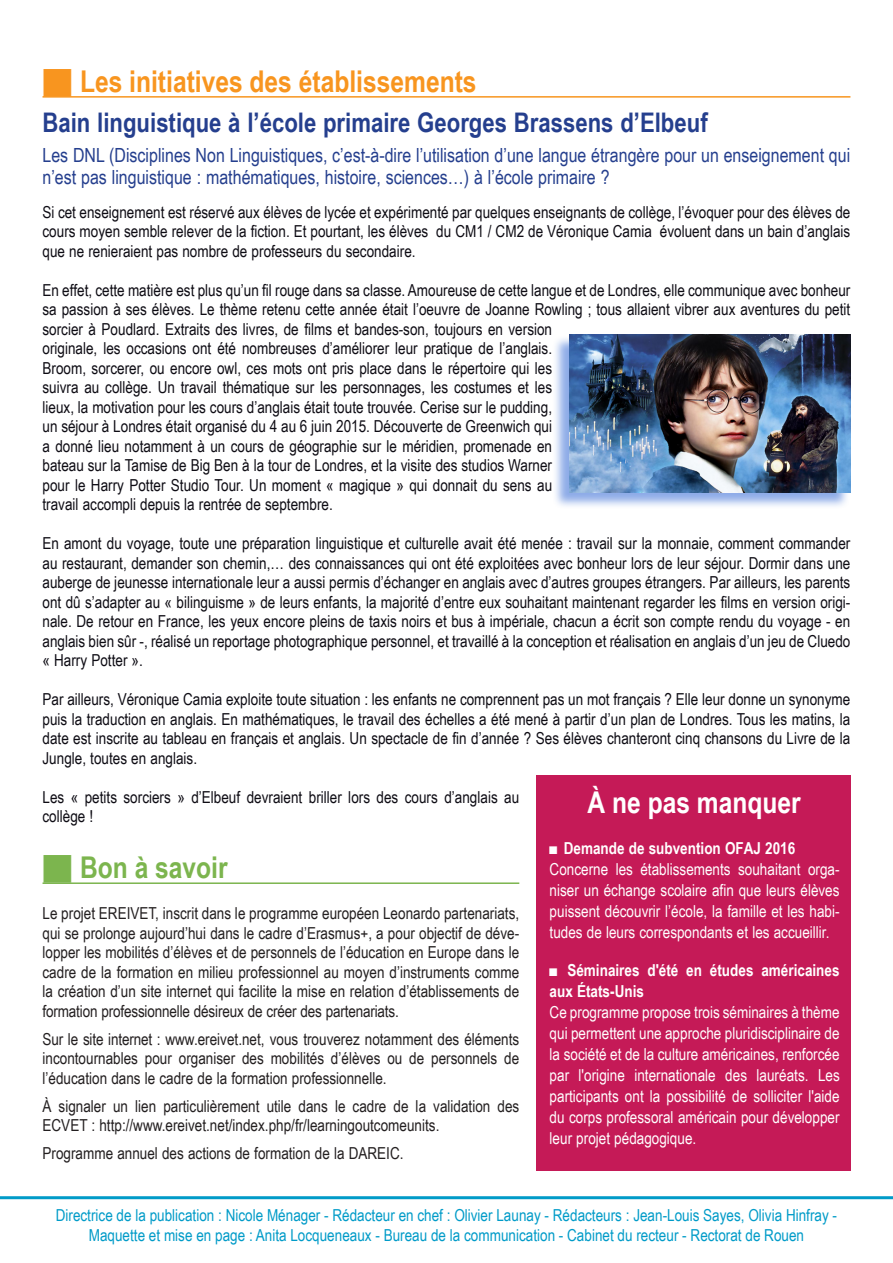
<style>
.page{position:relative;width:893px;height:1263px;background:#fff}
.page>*{position:absolute;margin:0;border:0;box-sizing:border-box;transform-origin:0 0}
.Actualités{font:700 30px "Arial Narrow";color:#f8951f}
.t1{font:700 30px "Arial Narrow";color:#fff}
.bon_à_savoir{font:700 30px "Arial Narrow";color:#7cb54e}
.gd_titre_bleu{font:700 27px "Arial Narrow";color:#253f8e}
.intro{font:19.5px/22.5px "Arial Narrow";color:#253f8e}
.texte{font:16.5px/19.5px "Arial Narrow";color:#0e0c14;text-align:justify}
.texte-2{font:16.5px/19.5px "Arial Narrow";color:#231f20;text-align:justify}
.texte-3{font:16.5px/21px "Arial Narrow";color:#fff;text-align:justify}
.t2{font:16.5px/19.8px "Arial Narrow";color:#009bc8;text-align:center}
.texte-4{font:700 16.5px/21px "Arial Narrow";color:#fff}
.s1{font-weight:400}
</style>
<div class="page">
<hr style="left:43px;top:96px;width:807px;height:2px;background:#f8951f">
<hr style="left:43px;top:882px;width:476px;height:2px;background:#7cb54e">
<hr style="left:0;top:1196px;width:893px;height:3px;background:#009bc8">
<div style="left:552px;top:335px;width:297px;height:174px;background:#3268d5;opacity:.55"></div>
<img style="left:569px;top:335px;width:281px;height:158px">
<div style="left:536px;top:775px;width:314px;height:395px;background:#c51a57"></div>
<p class="Actualités" style="left:43px;top:59px;width:436px">■ Les initiatives des établissements</p>
<p class="gd_titre_bleu" style="left:43px;top:102px;width:667px">Bain linguistique à l’école primaire Georges Brassens d’Elbeuf</p>
<p class="intro" style="left:43px;top:143px;width:809px">Les DNL (Disciplines Non Linguistiques, c’est-à-dire l’utilisation d’une langue étrangère pour un enseignement qui n’est pas linguistique : mathématiques, histoire, sciences…) à l’école primaire ?</p>
<p class="texte" style="left:43px;top:202px;width:809px">Si cet enseignement est réservé aux élèves de lycée et expérimenté par quelques enseignants de collège, l’évoquer pour des élèves de cours moyen semble relever de la fiction. Et pourtant, les élèves du CM1 / CM2 de Véronique Camia évoluent dans un bain d’anglais que ne renieraient pas nombre de professeurs du secondaire.</p>
<p class="texte" style="left:43px;top:280px;width:809px;text-align:left">En effet, cette matière est plus qu’un fil rouge dans sa classe. Amoureuse de cette langue et de Londres, elle communique avec bonheur sa passion à ses élèves. Le thème retenu cette année était l’oeuvre de Joanne Rowling ; tous allaient vibrer aux aventures du petit sorcier à Poudlard. Extraits des livres, de films et bandes-son, toujours en version<br>originale, les occasions ont été nombreuses d’améliorer leur pratique de l’anglais.<br>Broom, sorcerer, ou encore owl, ces mots ont pris place dans le répertoire qui les<br>suivra au collège. Un travail thématique sur les personnages, les costumes et les<br>lieux, la motivation pour les cours d’anglais était toute trouvée. Cerise sur le pudding,<br>un séjour à Londres était organisé du 4 au 6 juin 2015. Découverte de Greenwich qui<br>a donné lieu notamment à un cours de géographie sur le méridien, promenade en<br>bateau sur la Tamise de Big Ben à la tour de Londres, et la visite des studios Warner<br>pour le Harry Potter Studio Tour. Un moment « magique » qui donnait du sens au<br>travail accompli depuis la rentrée de septembre.</p>
<p class="texte" style="left:43px;top:533px;width:809px">En amont du voyage, toute une préparation linguistique et culturelle avait été menée : travail sur la monnaie, comment commander au restaurant, demander son chemin,… des connaissances qui ont été exploitées avec bonheur lors de leur séjour. Dormir dans une auberge de jeunesse internationale leur a aussi permis d’échanger en anglais avec d’autres groupes étrangers. Par ailleurs, les parents ont dû s’adapter au « bilinguisme » de leurs enfants, la majorité d’entre eux souhaitant maintenant regarder les films en version origi&shy;nale. De retour en France, les yeux encore pleins de taxis noirs et bus à impériale, chacun a écrit son compte rendu du voyage - en anglais bien sûr -, réalisé un reportage photographique personnel, et travaillé à la conception et réalisation en anglais d’un jeu de Cluedo « Harry Potter ».</p>
<p class="texte" style="left:43px;top:689px;width:809px">Par ailleurs, Véronique Camia exploite toute situation : les enfants ne comprennent pas un mot français ? Elle leur donne un synonyme puis la traduction en anglais. En mathématiques, le travail des échelles a été mené à partir d’un plan de Londres. Tous les matins, la date est inscrite au tableau en français et anglais. Un spectacle de fin d’année ? Ses élèves chanteront cinq chansons du Livre de la Jungle, toutes en anglais.</p>
<p class="texte" style="left:43px;top:787px;width:478px">Les « petits sorciers » d’Elbeuf devraient briller lors des cours d’anglais au collège !</p>
<p class="t1" style="left:588px;top:779px;width:215px">À ne pas manquer</p>
<p class="texte-4" style="left:550px;top:837px;width:247px"><span class="s1">■</span> Demande de subvention OFAJ 2016</p>
<p class="texte-3" style="left:550px;top:858px;width:291px">Concerne les établissements souhaitant orga&shy;niser un échange scolaire afin que leurs élèves puissent découvrir l’école, la famille et les habi&shy;tudes de leurs correspondants et les accueillir.</p>
<p class="texte-4" style="left:550px;top:959px;width:291px"><span class="s1">■</span> Séminaires d'été en études américaines aux États-Unis</p>
<p class="texte-3" style="left:550px;top:1001px;width:292px">Ce programme propose trois séminaires à thème qui permettent une approche pluridisciplinaire de la société et de la culture américaines, renforcée par l'origine internationale des lauréats. Les participants ont la possibilité de solliciter l'aide du corps professoral américain pour développer leur projet pédagogique.</p>
<p class="bon_à_savoir" style="left:43px;top:845px;width:187px">■ Bon à savoir</p>
<p class="texte-2" style="left:43px;top:903px;width:478px">Le projet EREIVET, inscrit dans le programme européen Leonardo partenariats, qui se prolonge aujourd’hui dans le cadre d’Erasmus+, a pour objectif de déve&shy;lopper les mobilités d’élèves et de personnels de l’éducation en Europe dans le cadre de la formation en milieu professionnel au moyen d’instruments comme la création d’un site internet qui facilite la mise en relation d’établissements de formation professionnelle désireux de créer des partenariats.</p>
<p class="texte-2" style="left:43px;top:1028px;width:478px">Sur le site internet : www.ereivet.net, vous trouverez notamment des éléments incontournables pour organiser des mobilités d’élèves ou de personnels de l’éducation dans le cadre de la formation professionnelle.</p>
<p class="texte-2" style="left:43px;top:1095px;width:478px">À signaler un lien particulièrement utile dans le cadre de la validation des<br>ECVET : http://www.ereivet.net/index.php/fr/learningoutcomeunits.</p>
<p class="texte-2" style="left:43px;top:1143px;width:363px">Programme annuel des actions de formation de la DAREIC.</p>
<p class="t2" style="left:56px;top:1204px;width:783px">Directrice de la publication : Nicole Ménager - Rédacteur en chef : Olivier Launay - Rédacteurs : Jean-Louis Sayes, Olivia Hinfray -<br>Maquette et mise en page : Anita Locqueneaux - Bureau de la communication - Cabinet du recteur - Rectorat de Rouen</p>
</div>
